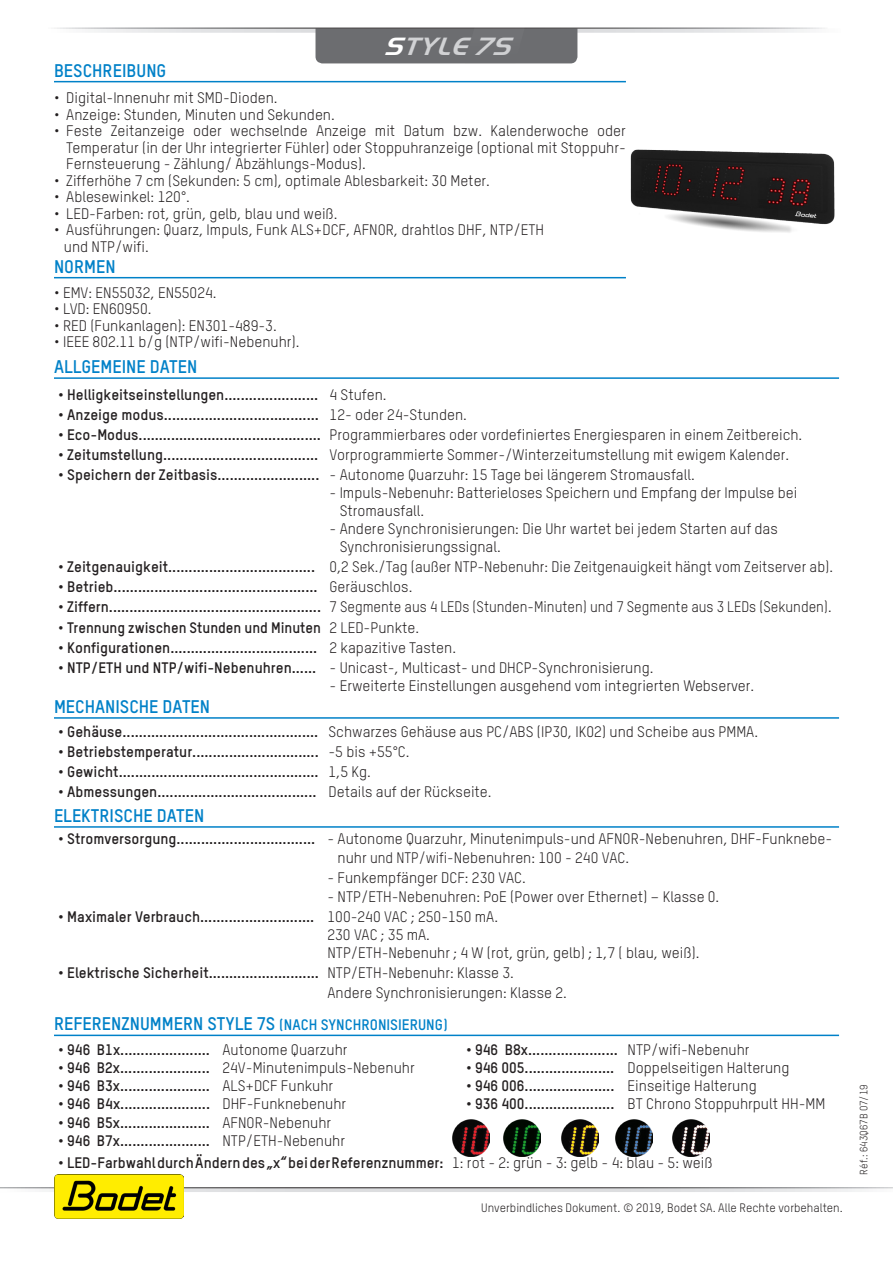
<style>
.page{position:relative;width:893px;height:1263px;background:#fff}
.page>*{position:absolute;margin:0;border:0;box-sizing:border-box;transform-origin:0 0}
.t1{font:italic 700 25.8px "Handel Got D";color:#d1d2d4}
.Titre{font:700 18px "TSTARPRO";color:#0081c8}
.t2{font:15px/18px "TSTARPRO";color:#231f20}
.t3{font:700 15px "TSTARPRO";color:#231f20}
.t4{font:15px "TSTARPRO";color:#231f20;scale:.95 1}
.t5{font:12px "TSTARPRO";color:#231f20}
.t6{font:10.5px "TSTARPRO";color:#231f20}
.s1{color:#fff}
.s2{font-weight:400}
.s3{font-weight:700}
.s4{font-size:15px}
</style>
<div class="page">
<svg style="left:54px;top:27px;width:771px;height:36px"></svg>
<svg style="left:0;top:1188px;width:893px;height:4px;background:#d6d7d9"></svg>
<img style="left:55px;top:1175px;width:129px;height:43px">
<hr style="left:54px;top:377px;width:785px;height:2px;background:#0081c8">
<hr style="left:54px;top:717px;width:785px;height:2px;background:#0081c8">
<hr style="left:54px;top:826px;width:785px;height:2px;background:#0081c8">
<hr style="left:54px;top:1034px;width:785px;height:2px;background:#0081c8">
<img style="left:452px;top:1119px;width:37px;height:37px">
<img style="left:504px;top:1119px;width:36px;height:37px">
<img style="left:562px;top:1119px;width:36px;height:37px">
<img style="left:616px;top:1119px;width:36px;height:37px">
<img style="left:673px;top:1119px;width:36px;height:37px">
<hr style="left:54px;top:81px;width:572px;height:1px;background:#0081c8">
<hr style="left:54px;top:277px;width:572px;height:1px;background:#0081c8">
<img style="left:630px;top:149px;width:205px;height:84px">
<h1 class="t1" style="left:384px;top:30px;width:139px"><span class="s1">S</span>TYLE7S</h1>
<p class="Titre" style="left:54px;top:59px;width:114px">BESCHREIBUNG</p>
<p class="t2" style="left:54px;top:89px;width:225px">• Digital-Innenuhr mit SMD-Dioden.</p>
<p class="t2" style="left:54px;top:105px;width:282px">• Anzeige: Stunden, Minuten und Sekunden.</p>
<p class="t2" style="left:66px;top:122px;width:561px;line-height:16.5px;text-align:justify;text-indent:-12px">• Feste Zeitanzeige oder wechselnde Anzeige mit Datum bzw. Kalenderwoche oder Temperatur (in der Uhr integrierter Fühler) oder Stoppuhranzeige (optional mit Stoppuhr-Fernsteuerung - Zählung/ Abzählungs-Modus).</p>
<p class="t2" style="left:54px;top:171px;width:438px">• Zifferhöhe 7 cm (Sekunden: 5 cm), optimale Ablesbarkeit: 30 Meter.</p>
<p class="t2" style="left:54px;top:188px;width:137px">• Ablesewinkel: 120°.</p>
<p class="t2" style="left:54px;top:204px;width:285px">• LED-Farben: rot, grün, gelb, blau und weiß.</p>
<p class="t2" style="left:54px;top:221px;width:492px">• Ausführungen: Quarz, Impuls, Funk ALS+DCF, AFNOR, drahtlos DHF, NTP/ETH</p>
<p class="t2" style="left:64px;top:237px;width:86px">und NTP/wifi.</p>
<p class="Titre" style="left:54px;top:255px;width:63px">NORMEN</p>
<p class="t2" style="left:54px;top:283px;width:164px">• EMV: EN55032, EN55024.</p>
<p class="t2" style="left:54px;top:300px;width:99px">• LVD: EN60950.</p>
<p class="t2" style="left:54px;top:316px;width:224px">• RED (Funkanlagen): EN301-489-3.</p>
<p class="t2" style="left:54px;top:333px;width:247px">• IEEE 802.11 b/g (NTP/wifi-Nebenuhr).</p>
<p class="Titre" style="left:54px;top:355px;width:145px">ALLGEMEINE DATEN</p>
<p class="t3" style="left:58px;top:385px;width:330px">• Helligkeitseinstellungen....................... <span class="s2">4 Stufen.</span></p>
<p class="t3" style="left:58px;top:405px;width:410px">• Anzeige modus...................................... <span class="s2">12- oder 24-Stunden.</span></p>
<p class="t2" style="left:58px;top:425px;width:745px"><span class="s3">• Eco-Modus.............................................</span> Programmierbares oder vordefiniertes Energiesparen in einem Zeitbereich.</p>
<p class="t2" style="left:58px;top:445px;width:732px"><span class="s3">• Zeitumstellung......................................</span> Vorprogrammierte Sommer-/Winterzeitumstellung mit ewigem Kalender.</p>
<p class="t2" style="left:58px;top:466px;width:638px"><span class="s3">• Speichern der Zeitbasis.........................</span> - Autonome Quarzuhr: 15 Tage bei längerem Stromausfall.</p>
<p class="t2" style="left:340px;top:484px;width:459px;text-indent:-10px">- Impuls-Nebenuhr: Batterieloses Speichern und Empfang der Impulse bei<br>Stromausfall.</p>
<p class="t2" style="left:340px;top:520px;width:440px;text-indent:-10px">- Andere Synchronisierungen: Die Uhr wartet bei jedem Starten auf das<br>Synchronisierungssignal.</p>
<p class="t2" style="left:58px;top:558px;width:776px"><span class="s3">• Zeitgenauigkeit....................................</span> 0,2 Sek./Tag (außer NTP-Nebenuhr: Die Zeitgenauigkeit hängt vom Zeitserver ab).</p>
<p class="t3" style="left:58px;top:577px;width:356px">• Betrieb.................................................. <span class="s2">Geräuschlos.</span></p>
<p class="t4" style="left:58px;top:598px;width:815px"><span class="s3">• Ziffern....................................................</span> 7 Segmente aus 4 LEDs (Stunden-Minuten) und 7 Segmente aus 3 LEDs (Sekunden).</p>
<p class="t3" style="left:58px;top:618px;width:362px">• Trennung zwischen Stunden und Minuten <span class="s2">2 LED-Punkte.</span></p>
<p class="t3" style="left:58px;top:638px;width:399px">• Konfigurationen.................................... <span class="s2">2 kapazitive Tasten.</span></p>
<p class="t2" style="left:58px;top:658px;width:597px"><span class="s3">• NTP/ETH und NTP/wifi-Nebenuhren......</span> - Unicast-, Multicast- und DHCP-Synchronisierung.</p>
<p class="t2" style="left:330px;top:676px;width:426px">- Erweiterte Einstellungen ausgehend vom integrierten Webserver.</p>
<p class="Titre" style="left:54px;top:695px;width:158px">MECHANISCHE DATEN</p>
<p class="t3" style="left:58px;top:722px;width:701px">• Gehäuse................................................ <span class="s2">Schwarzes Gehäuse aus PC/ABS (IP30, IK02) und Scheibe aus PMMA.</span></p>
<p class="t3" style="left:58px;top:742px;width:353px">• Betriebstemperatur............................... <span class="s2">-5 bis +55°C.</span></p>
<p class="t3" style="left:58px;top:762px;width:314px">• Gewicht................................................. <span class="s2">1,5 Kg.</span></p>
<p class="t3" style="left:58px;top:782px;width:435px">• Abmessungen....................................... <span class="s2">Details auf der Rückseite.</span></p>
<p class="Titre" style="left:54px;top:804px;width:152px">ELEKTRISCHE DATEN</p>
<p class="t2" style="left:338px;top:828px;width:496px;line-height:19.5px;text-indent:-279px"><span class="s3">• Stromversorgung..................................</span> - Autonome Quarzuhr, Minutenimpuls-und AFNOR-Nebenuhren, DHF-Funknebe&shy;nuhr und NTP/wifi-Nebenuhren: 100 - 240 VAC.</p>
<p class="t2" style="left:327px;top:868px;width:200px">- Funkempfänger DCF: 230 VAC.</p>
<p class="t2" style="left:327px;top:888px;width:393px">- NTP/ETH-Nebenuhren: PoE (Power over Ethernet) – Klasse 0.</p>
<p class="t2" style="left:327px;top:908px;width:374px;text-indent:-269px"><span class="s3">• Maximaler Verbrauch............................</span> 100-240 VAC ; 250-150 mA.<br>230 VAC ; 35 mA.<br>NTP/ETH-Nebenuhr ; 4 W (rot, grün, gelb) ; 1,7 ( blau, weiß).</p>
<p class="t2" style="left:327px;top:963px;width:241px;line-height:19.5px;text-indent:-269px"><span class="s3">• Elektrische Sicherheit...........................</span> NTP/ETH-Nebenuhr: Klasse 3.<br>Andere Synchronisierungen: Klasse 2.</p>
<p class="Titre" style="left:54px;top:1012px;width:395px">REFERENZNUMMERN STYLE 7S <span class="s4">(NACH SYNCHRONISIERUNG)</span></p>
<p class="t3" style="left:58px;top:1040px;width:153px">• 946 B1x......................</p>
<p class="t2" style="left:222px;top:1040px;width:127px">Autonome Quarzuhr</p>
<p class="t3" style="left:466px;top:1040px;width:153px">• 946 B8x......................</p>
<p class="t2" style="left:628px;top:1040px;width:123px">NTP/wifi-Nebenuhr</p>
<p class="t3" style="left:58px;top:1058px;width:153px">• 946 B2x......................</p>
<p class="t2" style="left:222px;top:1058px;width:194px">24V-Minutenimpuls-Nebenuhr</p>
<p class="t3" style="left:466px;top:1058px;width:150px">• 946 005......................</p>
<p class="t2" style="left:628px;top:1058px;width:163px">Doppelseitigen Halterung</p>
<p class="t3" style="left:58px;top:1076px;width:153px">• 946 B3x......................</p>
<p class="t2" style="left:222px;top:1077px;width:112px">ALS+DCF Funkuhr</p>
<p class="t3" style="left:466px;top:1076px;width:150px">• 946 006......................</p>
<p class="t2" style="left:628px;top:1077px;width:131px">Einseitige Halterung</p>
<p class="t3" style="left:58px;top:1095px;width:153px">• 946 B4x......................</p>
<p class="t2" style="left:222px;top:1095px;width:125px">DHF-Funknebenuhr</p>
<p class="t3" style="left:466px;top:1095px;width:150px">• 936 400......................</p>
<p class="t2" style="left:628px;top:1095px;width:199px">BT Chrono Stoppuhrpult HH-MM</p>
<p class="t3" style="left:58px;top:1113px;width:153px">• 946 B5x......................</p>
<p class="t2" style="left:222px;top:1113px;width:110px">AFNOR-Nebenuhr</p>
<p class="t3" style="left:58px;top:1131px;width:153px">• 946 B7x......................</p>
<p class="t2" style="left:222px;top:1131px;width:124px">NTP/ETH-Nebenuhr</p>
<p class="t3" style="left:58px;top:1153px;width:387px">• LED-Farbwahl durch Ändern des „x“ bei der Referenznummer:</p>
<p class="t2" style="left:452px;top:1154px;width:262px">1: rot - 2: grün - 3: gelb - 4: blau - 5: weiß</p>
<p class="t5" style="left:481px;top:1200px;width:363px">Unverbindliches Dokument. © 2019, Bodet SA. Alle Rechte vorbehalten.</p>
<p class="t6" style="left:857px;top:1174px;width:92px;rotate:-90deg">Réf.: 643Q67B 07/19</p>
</div>
